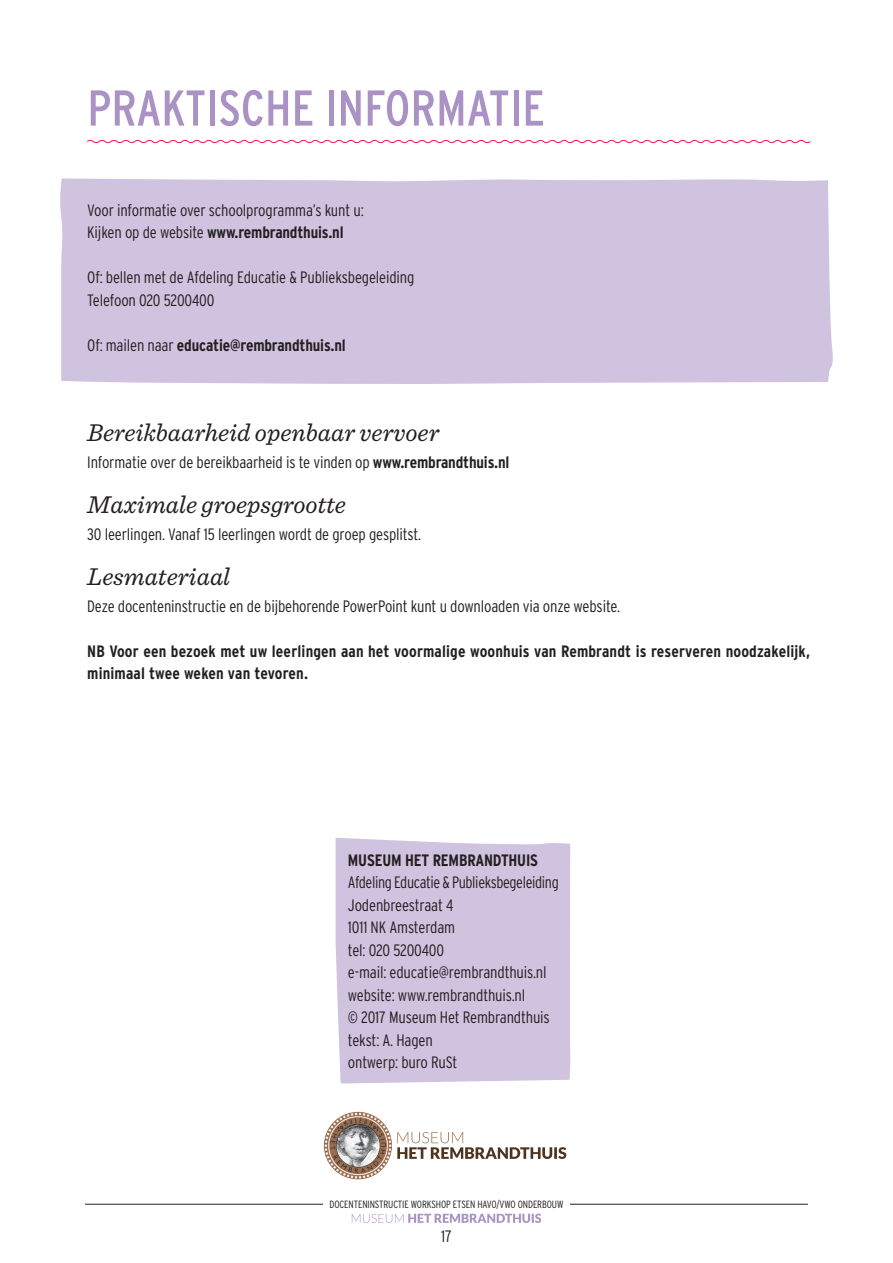
<style>
.page{position:relative;width:893px;height:1263px;background:#fff}
.page>*{position:absolute;margin:0;border:0;box-sizing:border-box;transform-origin:0 0}
.kop-groen{font:condensed 50.25px "Interstate";color:#ab92c5}
.platte_tekst{font:italic 25.5px "Sentinel";color:#231f20}
.platte_tekst-2{font:300 condensed 16.5px "Interstate";letter-spacing:-.01em;color:#231f20}
.platte_tekst-3{font:700 condensed 16.5px/22.5px "Interstate";color:#231f20}
.t1{font:300 condensed 10.5px "Interstate";letter-spacing:-.01em;color:#231f20}
.s1{font-weight:300}
.s2{font-weight:700}
</style>
<div class="page">
<hr style="left:85px;top:1204px;width:723px;height:1px;background:#231f20">
<div style="left:323px;top:1199px;width:247px;height:54px;background:#fff"></div>
<svg style="left:352px;top:1213px;width:189px;height:10px"></svg>
<img style="left:324px;top:1111px;width:68px;height:69px;border-radius:34px">
<svg style="left:397px;top:1132px;width:169px;height:27px"></svg>
<div style="left:60px;top:178px;width:773px;height:206px;background:#d0c3e0"></div>
<svg style="left:87px;top:139px;width:724px;height:5px"></svg>
<div style="left:336px;top:838px;width:235px;height:245px;background:#d0c3e0"></div>
<p class="kop-groen" style="left:87px;top:80px;width:459px">PRAKTISCHE INFORMATIE</p>
<p class="platte_tekst-2" style="left:87px;top:201px;width:278px">Voor informatie over schoolprogramma’s kunt u:</p>
<p class="platte_tekst-3" style="left:87px;top:221px;width:258px"><span class="s1">Kijken op de website</span> www.rembrandthuis.nl</p>
<p class="platte_tekst-2" style="left:87px;top:268px;width:329px">Of: bellen met de Afdeling Educatie &amp; Publieksbegeleiding</p>
<p class="platte_tekst-2" style="left:87px;top:291px;width:129px">Telefoon 020 5200400</p>
<p class="platte_tekst-3" style="left:87px;top:333px;width:260px"><span class="s1">Of: mailen naar</span> educatie@rembrandthuis.nl</p>
<p class="platte_tekst" style="left:87px;top:413px;width:354px">Bereikbaarheid openbaar vervoer</p>
<p class="platte_tekst-2" style="left:87px;top:453px;width:424px">Informatie over de bereikbaarheid is te vinden op <span class="s2">www.rembrandthuis.nl</span></p>
<p class="platte_tekst" style="left:87px;top:485px;width:260px">Maximale groepsgrootte</p>
<p class="platte_tekst-2" style="left:87px;top:525px;width:335px">30 leerlingen. Vanaf 15 leerlingen wordt de groep gesplitst.</p>
<p class="platte_tekst" style="left:87px;top:557px;width:144px">Lesmateriaal</p>
<p class="platte_tekst-2" style="left:87px;top:597px;width:534px">Deze docenteninstructie en de bijbehorende PowerPoint kunt u downloaden via onze website.</p>
<p class="platte_tekst-3" style="left:87px;top:639px;width:724px">NB Voor een bezoek met uw leerlingen aan het voormalige woonhuis van Rembrandt is reserveren noodzakelijk, minimaal twee weken van tevoren.</p>
<p class="platte_tekst-3" style="left:348px;top:849px;width:192px">MUSEUM HET REMBRANDTHUIS</p>
<p class="platte_tekst-2" style="left:348px;top:873px;width:212px">Afdeling Educatie &amp; Publieksbegeleiding</p>
<p class="platte_tekst-2" style="left:348px;top:896px;width:107px">Jodenbreestraat 4</p>
<p class="platte_tekst-2" style="left:348px;top:918px;width:109px">1011 NK Amsterdam</p>
<p class="platte_tekst-2" style="left:348px;top:941px;width:98px">tel: 020 5200400</p>
<p class="platte_tekst-2" style="left:348px;top:963px;width:200px">e-mail: educatie@rembrandthuis.nl</p>
<p class="platte_tekst-2" style="left:348px;top:986px;width:179px">website: www.rembrandthuis.nl</p>
<p class="platte_tekst-2" style="left:348px;top:1008px;width:203px">© 2017 Museum Het Rembrandthuis</p>
<p class="platte_tekst-2" style="left:348px;top:1031px;width:86px">tekst: A. Hagen</p>
<p class="platte_tekst-2" style="left:348px;top:1053px;width:111px">ontwerp: buro RuSt</p>
<p class="t1" style="left:330px;top:1198px;width:235px">DOCENTENINSTRUCTIE WORKSHOP ETSEN HAVO/VWO ONDERBOUW</p>
<p class="platte_tekst-2" style="left:441px;top:1227px;width:12px">17</p>
</div>
